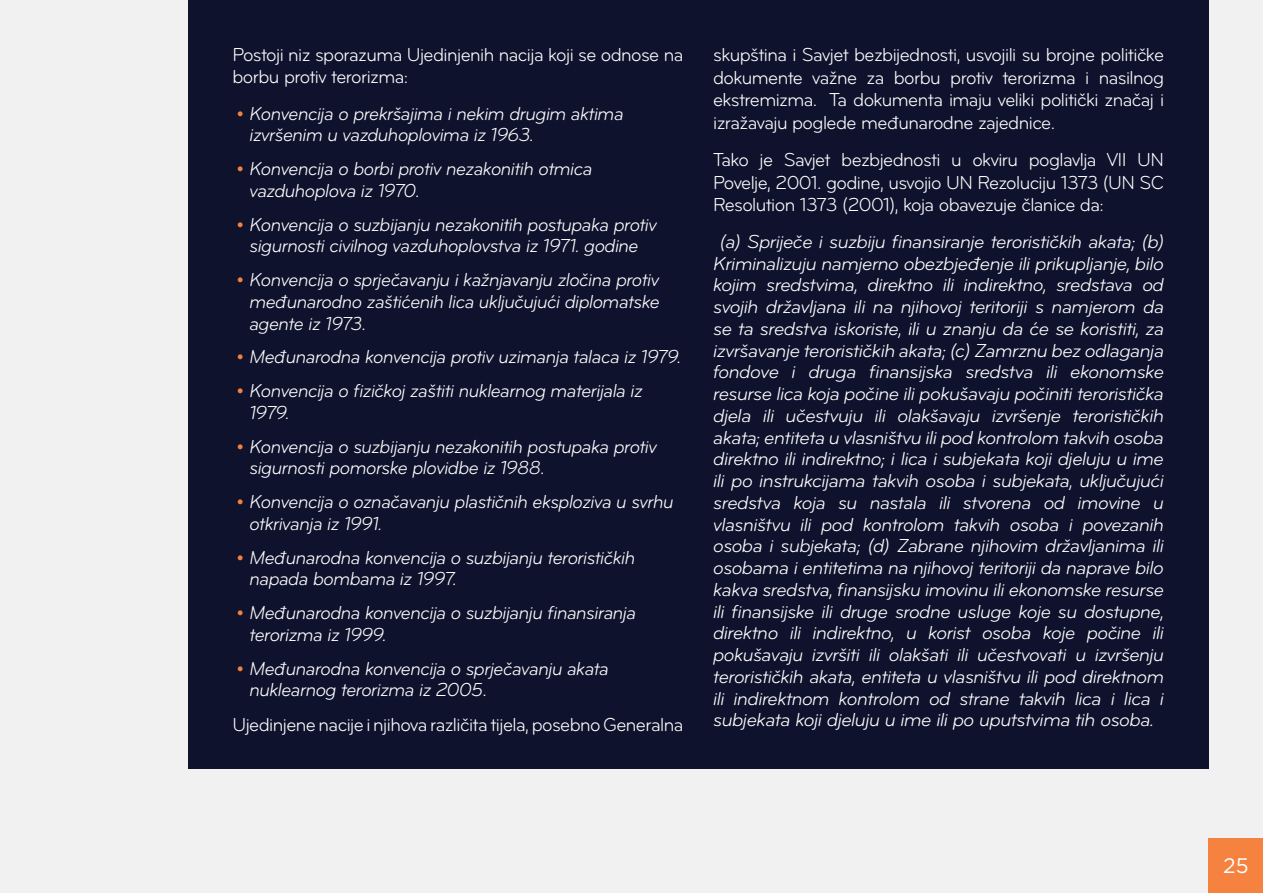
<style>
.page{position:relative;width:1263px;height:893px;background:#f1f1f1}
.page>*{position:absolute;margin:0;border:0;box-sizing:border-box;transform-origin:0 0}
.t1{font:21px "Gotham";color:#fff}
.t2{font:italic 19.5px/21.8px "Bryant Pro";letter-spacing:-.03em;color:#fff;text-align:center}
.t3{font:italic 19.5px/21.8px "Bryant Pro";letter-spacing:-.03em;color:#fff;scale:.96 1}
.t4{font:19.5px/22.5px "Bryant Pro";letter-spacing:-.03em;color:#fff;text-align:justify;scale:.96 1}
.s1{font-weight:700;font-style:normal;color:#f5823e}
</style>
<div class="page">
<div style="left:188px;top:0;width:1021px;height:769px;background:#0f122d"></div>
<div style="left:1209px;top:839px;width:54px;height:54px;background:#f5823e"></div>
<p class="t4" style="left:232px;top:44px;width:471px;line-height:21.8px">Postoji niz sporazuma Ujedinjenih nacija koji se odnose na borbu protiv terorizma:</p>
<p class="t3" style="left:249px;top:103px;width:391px;text-indent:-13px"><span class="s1">•</span> Konvencija o prekršajima i nekim drugim aktima izvršenim u vazduhoplovima iz 1963.</p>
<p class="t3" style="left:249px;top:158px;width:359px;text-indent:-13px"><span class="s1">•</span> Konvencija o borbi protiv nezakonitih otmica vazduhoplova iz 1970.</p>
<p class="t3" style="left:237px;top:214px;width:439px;text-align:center"><span class="s1">•</span> Konvencija o suzbijanju nezakonitih postupaka protiv sigurnosti civilnog vazduhoplovstva iz 1971. godine</p>
<p class="t3" style="left:249px;top:269px;width:429px;text-align:justify;text-indent:-13px"><span class="s1">•</span> Konvencija o sprječavanju i kažnjavanju zločina protiv međunarodno zaštićenih lica uključujući diplomatske agente iz 1973.</p>
<p class="t3" style="left:237px;top:347px;width:465px"><span class="s1">•</span> Međunarodna konvencija protiv uzimanja talaca iz 1979.</p>
<p class="t3" style="left:249px;top:380px;width:411px;text-indent:-13px"><span class="s1">•</span> Konvencija o fizičkoj zaštiti nuklearnog materijala iz<br>1979.</p>
<p class="t3" style="left:249px;top:436px;width:426px;text-indent:-13px"><span class="s1">•</span> Konvencija o suzbijanju nezakonitih postupaka protiv sigurnosti pomorske plovidbe iz 1988.</p>
<p class="t3" style="left:249px;top:491px;width:444px;text-indent:-13px"><span class="s1">•</span> Konvencija o označavanju plastičnih eksploziva u svrhu otkrivanja iz 1991.</p>
<p class="t3" style="left:249px;top:547px;width:404px;text-indent:-13px"><span class="s1">•</span> Međunarodna konvencija o suzbijanju terorističkih napada bombama iz 1997.</p>
<p class="t3" style="left:249px;top:602px;width:404px;text-indent:-13px"><span class="s1">•</span> Međunarodna konvencija o suzbijanju finansiranja terorizma iz 1999.</p>
<p class="t3" style="left:249px;top:658px;width:376px;text-indent:-13px"><span class="s1">•</span> Međunarodna konvencija o sprječavanju akata nuklearnog terorizma iz 2005.</p>
<p class="t4" style="left:232px;top:714px;width:471px">Ujedinjene nacije i njihova različita tijela, posebno Generalna</p>
<p class="t4" style="left:713px;top:44px;width:471px">skupština i Savjet bezbijednosti, usvojili su brojne političke dokumente važne za borbu protiv terorizma i nasilnog ekstremizma. Ta dokumenta imaju veliki politički značaj i izražavaju poglede međunarodne zajednice.</p>
<p class="t4" style="left:713px;top:149px;width:471px">Tako je Savjet bezbjednosti u okviru poglavlja VII UN Povelje, 2001. godine, usvojio UN Rezoluciju 1373 (UN SC Resolution 1373 (2001), koja obavezuje članice da:</p>
<p class="t2" style="left:713px;top:231px;width:453px">(a) Spriječe i suzbiju finansiranje terorističkih akata; (b)<br>Kriminalizuju namjerno obezbjeđenje ili prikupljanje, bilo kojim sredstvima, direktno ili indirektno, sredstava od svojih državljana ili na njihovoj teritoriji s namjerom da se ta sredstva iskoriste, ili u znanju da će se koristiti, za izvršavanje terorističkih akata; (c) Zamrznu bez odlaganja fondove i druga finansijska sredstva ili ekonomske resurse lica koja počine ili pokušavaju počiniti teroristička djela ili učestvuju ili olakšavaju izvršenje terorističkih akata; entiteta u vlasništvu ili pod kontrolom takvih osoba direktno ili indirektno; i lica i subjekata koji djeluju u ime ili po instrukcijama takvih osoba i subjekata, uključujući sredstva koja su nastala ili stvorena od imovine u vlasništvu ili pod kontrolom takvih osoba i povezanih osoba i subjekata; (d) Zabrane njihovim državljanima ili osobama i entitetima na njihovoj teritoriji da naprave bilo kakva sredstva, finansijsku imovinu ili ekonomske resurse ili finansijske ili druge srodne usluge koje su dostupne, direktno ili indirektno, u korist osoba koje počine ili pokušavaju izvršiti ili olakšati ili učestvovati u izvršenju terorističkih akata, entiteta u vlasništvu ili pod direktnom ili indirektnom kontrolom od strane takvih lica i lica i subjekata koji djeluju u ime ili po uputstvima tih osoba.</p>
<p class="t1" style="left:1223px;top:852px;width:27px">25</p>
</div>
